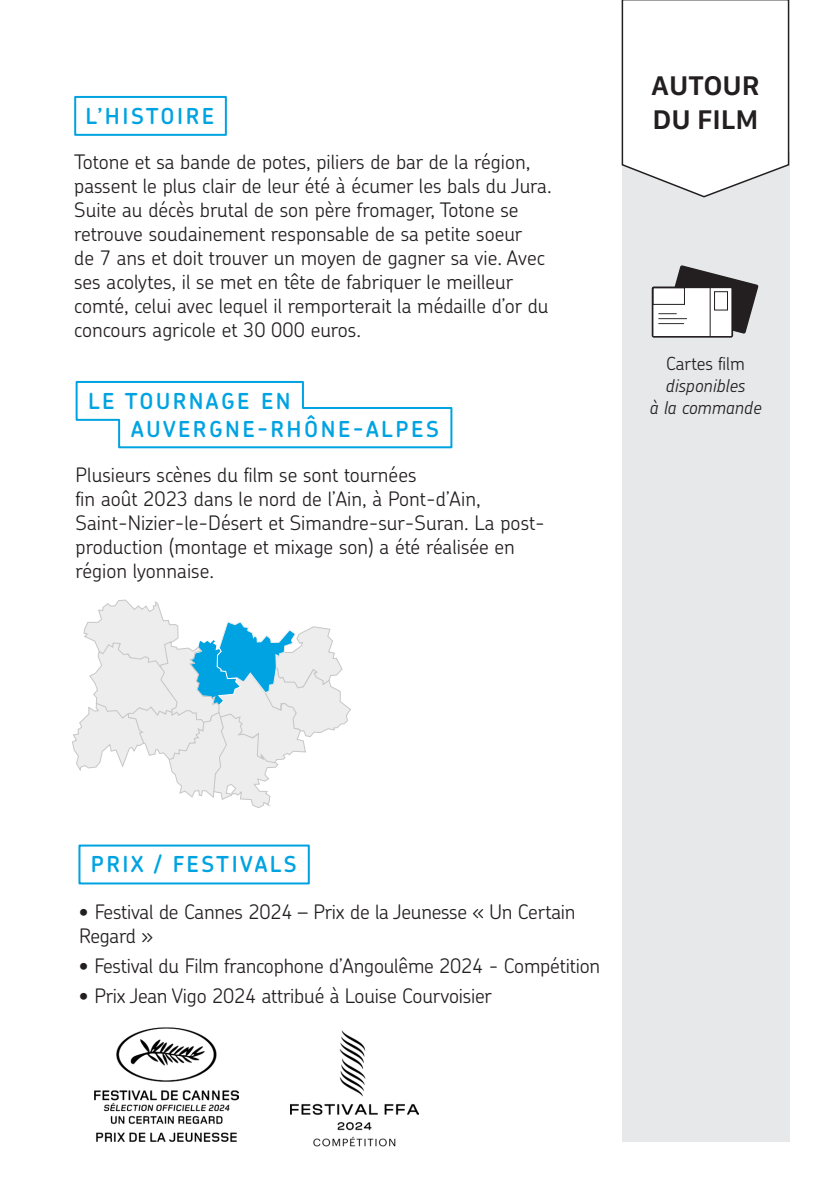
<style>
.page{position:relative;width:840px;height:1191px;background:#fff}
.page>*{position:absolute;margin:0;border:0;box-sizing:border-box;transform-origin:0 0}
.AUTOUR_DU_FILM{font:900 28px "SF Compact";color:#231f20}
.t1{font:600 22px "Chevin Pro";letter-spacing:.115em;color:#00a3e1}
.Paragraphes_fiches_films{font:300 20px/24px "Chevin Pro";color:#231f20}
.t2{font:italic 300 18px "Chevin Pro";color:#231f20}
.t3{font:300 18px "Chevin Pro";letter-spacing:-.01em;color:#231f20}
</style>
<div class="page">
<svg style="left:75px;top:381px;width:378px;height:68px"></svg>
<div style="left:74px;top:96px;width:153px;height:40px;border:2px solid #00a3e1"></div>
<div style="left:621px;top:153px;width:167px;height:989px;background:#e6e8e9"></div>
<svg style="left:621px;top:0;width:168px;height:198px"></svg>
<svg style="left:72px;top:599px;width:279px;height:209px"></svg>
<svg style="left:651px;top:265px;width:107px;height:73px"></svg>
<hr style="left:709px;top:287px;width:1px;height:49px;background:#231f20">
<div style="left:78px;top:844px;width:231px;height:40px;border:2px solid #00a3e1"></div>
<img style="left:95px;top:1027px;width:143px;height:114px">
<img style="left:290px;top:1030px;width:128px;height:117px">
<p class="t1" style="left:86px;top:101px;width:130px">L’HISTOIRE</p>
<p class="Paragraphes_fiches_films" style="left:74px;top:149px;width:479px">Totone et sa bande de potes, piliers de bar de la région, passent le plus clair de leur été à écumer les bals du Jura.<br>Suite au décès brutal de son père fromager, Totone se retrouve soudainement responsable de sa petite soeur<br>de 7 ans et doit trouver un moyen de gagner sa vie. Avec ses acolytes, il se met en tête de fabriquer le meilleur comté, celui avec lequel il remporterait la médaille d’or du concours agricole et 30 000 euros.</p>
<p class="t1" style="left:88px;top:387px;width:204px">LE TOURNAGE EN</p>
<p class="t1" style="left:131px;top:415px;width:309px">AUVERGNE-RHÔNE-ALPES</p>
<p class="Paragraphes_fiches_films" style="left:76px;top:462px;width:470px">Plusieurs scènes du film se sont tournées<br>fin août 2023 dans le nord de l’Ain, à Pont-d’Ain, Saint-Nizier-le-Désert et Simandre-sur-Suran. La post&shy;production (montage et mixage son) a été réalisée en région lyonnaise.</p>
<p class="AUTOUR_DU_FILM" style="left:650px;top:69px;width:110px">AUTOUR</p>
<p class="AUTOUR_DU_FILM" style="left:652px;top:103px;width:107px">DU FILM</p>
<p class="t3" style="left:665px;top:352px;width:80px">Cartes film</p>
<p class="t2" style="left:665px;top:373px;width:81px">disponibles</p>
<p class="t2" style="left:649px;top:395px;width:114px">à la commande</p>
<p class="t1" style="left:91px;top:850px;width:207px">PRIX / FESTIVALS</p>
<p class="Paragraphes_fiches_films" style="left:79px;top:899px;width:498px">• Festival de Cannes 2024 – Prix de la Jeunesse « Un Certain<br>Regard »</p>
<p class="Paragraphes_fiches_films" style="left:79px;top:953px;width:522px">• Festival du Film francophone d’Angoulême 2024 - Compétition</p>
<p class="Paragraphes_fiches_films" style="left:79px;top:983px;width:414px">• Prix Jean Vigo 2024 attribué à Louise Courvoisier</p>
</div>
